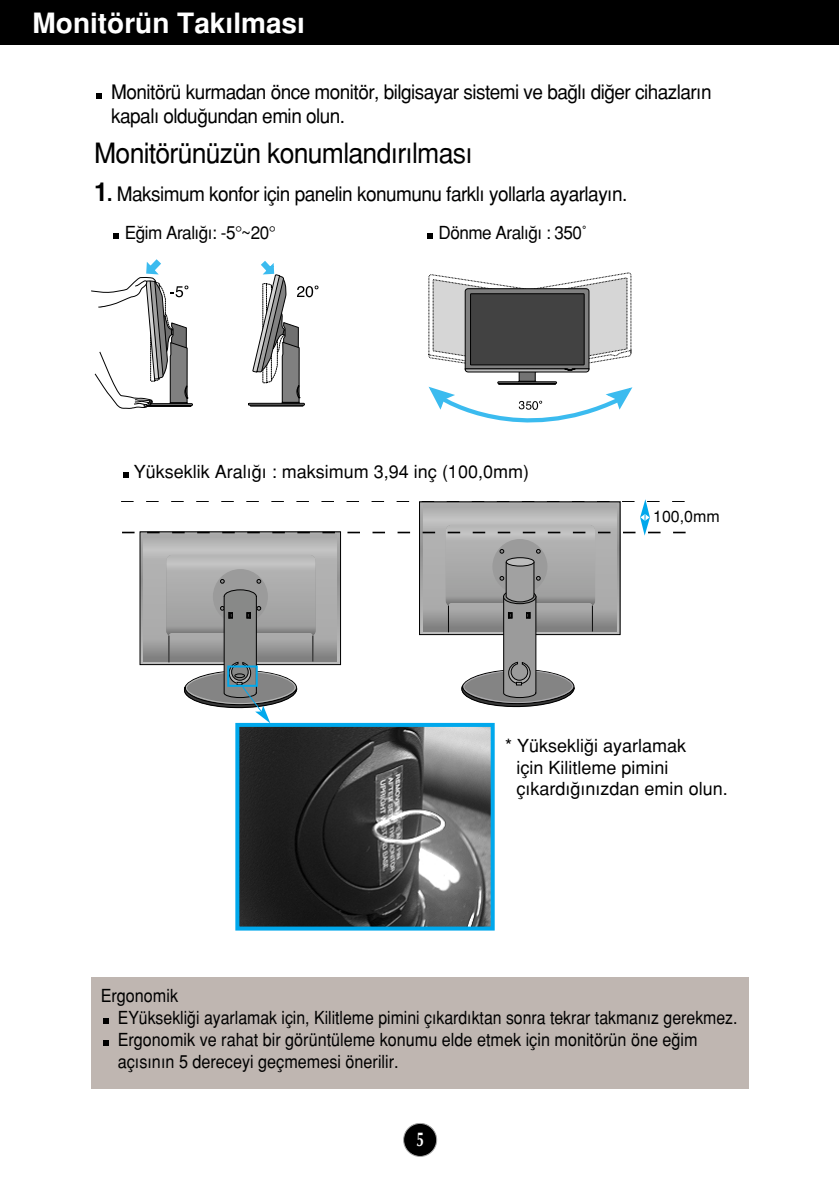
<style>
.page{position:relative;width:839px;height:1189px;background:#fff}
.page>*{position:absolute;margin:0;border:0;box-sizing:border-box;transform-origin:0 0}
.t1{font:28px "Helvetica Turk";letter-spacing:-.03em;color:#000;scale:.95 1}
.t2{font:28px "Helvetica Turk B";color:#fff}
.t3{font:20px/24px "Helvetica Turk";letter-spacing:-.03em;color:#000;scale:.95 1}
.t4{font:700 20px "Optima";color:#fff;scale:.7 1}
.t5{font:18px/22px "Helvetica Turk";color:#000;scale:.9 1}
.t6{font:18px/21.6px "Helvetica Turk";color:#000}
.t7{font:18px "Helvetica Turk";color:#000;scale:.95 1}
.t8{font:18px "Helvetica Turk";letter-spacing:-.03em;color:#000;scale:.95 1}
.t9{font:16px "Helvetica Turk";color:#000}
.s1{font-family:"Helvetica";font-weight:700;font-size:26px}
.s2{font-family:"Helvetica";font-weight:700}
</style>
<div class="page">
<div style="left:403px;top:1123px;width:33px;height:33px;background:#000;border-radius:50%"></div>
<div style="left:403px;top:1123px;width:34px;height:34px;border:2px solid #a5a5a5;border-radius:50%"></div>
<div style="left:0;top:0;width:839px;height:45px;background:#000"></div>
<svg style="left:427px;top:233px;width:6px;height:6px"></svg>
<svg style="left:113px;top:233px;width:6px;height:6px"></svg>
<svg style="left:96px;top:93px;width:6px;height:6px"></svg>
<svg style="left:123px;top:472px;width:6px;height:6px"></svg>
<div style="left:91px;top:977px;width:657px;height:112px;background:#bfb6b1"></div>
<svg style="left:103px;top:1040px;width:5px;height:5px"></svg>
<svg style="left:103px;top:1018px;width:5px;height:5px"></svg>
<svg style="left:121px;top:499px;width:565px;height:224px"></svg>
<img style="left:240px;top:728px;width:249px;height:197px">
<div style="left:235px;top:723px;width:259px;height:207px;border:4px solid #00a8ec"></div>
<div style="left:227px;top:665px;width:31px;height:22px;border:2px solid #00a8ec"></div>
<div style="left:250px;top:404px;width:53px;height:2px;background:#4f4f4f;border:1px solid #000"></div>
<div style="left:248px;top:403px;width:57px;height:2px;background:#828282;border:1px solid #000"></div>
<svg style="left:428px;top:381px;width:205px;height:42px"></svg>
<div style="left:519px;top:371px;width:16px;height:10px;background:#737373;border:1px solid #000"></div>
<div style="left:499px;top:383px;width:56px;height:1px;background:#595959;border:1px solid #000"></div>
<div style="left:498px;top:382px;width:58px;height:1px;background:#737373;border:1px solid #000"></div>
<svg style="left:429px;top:273px;width:202px;height:100px"></svg>
<div style="left:138px;top:405px;width:54px;height:1px;background:#4f4f4f;border:1px solid #000"></div>
<div style="left:136px;top:403px;width:57px;height:2px;background:#828282;border:1px solid #000"></div>
<svg style="left:252px;top:261px;width:66px;height:143px"></svg>
<svg style="left:91px;top:259px;width:97px;height:150px"></svg>
<h1 class="t2" style="left:33px;top:13px;width:274px">Monitörün Tak›lmas›</h1>
<p class="t3" style="left:111px;top:83px;width:633px">Monitörü kurmadan önce monitör, bilgisayar sistemi ve ba¤l› di¤er cihazlar›n kapal› oldu¤undan emin olun.</p>
<h1 class="t1" style="left:94px;top:143px;width:400px">Monitörünüzün konumland›r›lmas›</h1>
<p class="t3" style="left:94px;top:185px;width:562px"><span class="s1">1</span><span class="s2">.</span> Maksimum konfor için panelin konumunu farkl› yollarla ayarlay›n.</p>
<p class="t7" style="left:125px;top:226px;width:161px">E¤im Aral›¤›: -5°~20°</p>
<p class="t8" style="left:438px;top:226px;width:158px">Dönme Aral›¤› : 350˚</p>
<p class="t6" style="left:134px;top:463px;width:397px">Yükseklik Aral›¤› : maksimum 3,94 inç (100,0mm)</p>
<p class="t9" style="left:653px;top:510px;width:68px">100,0mm</p>
<p class="t6" style="left:516px;top:737px;width:213px;text-indent:-11px">* Yüksekli¤i ayarlamak<br>için Kilitleme pimini ç›kard›¤›n›zdan emin olun.</p>
<p class="t5" style="left:118px;top:987px;width:690px;text-indent:-17px">Ergonomik<br>EYüksekli¤i ayarlamak için, Kilitleme pimini ç›kard›ktan sonra tekrar takman›z gerekmez.<br>Ergonomik ve rahat bir görüntüleme konumu elde etmek için monitörün öne e¤im aç›s›n›n 5 dereceyi geçmemesi önerilir.</p>
<p class="t4" style="left:416px;top:1131px;width:13px">5</p>
</div>
